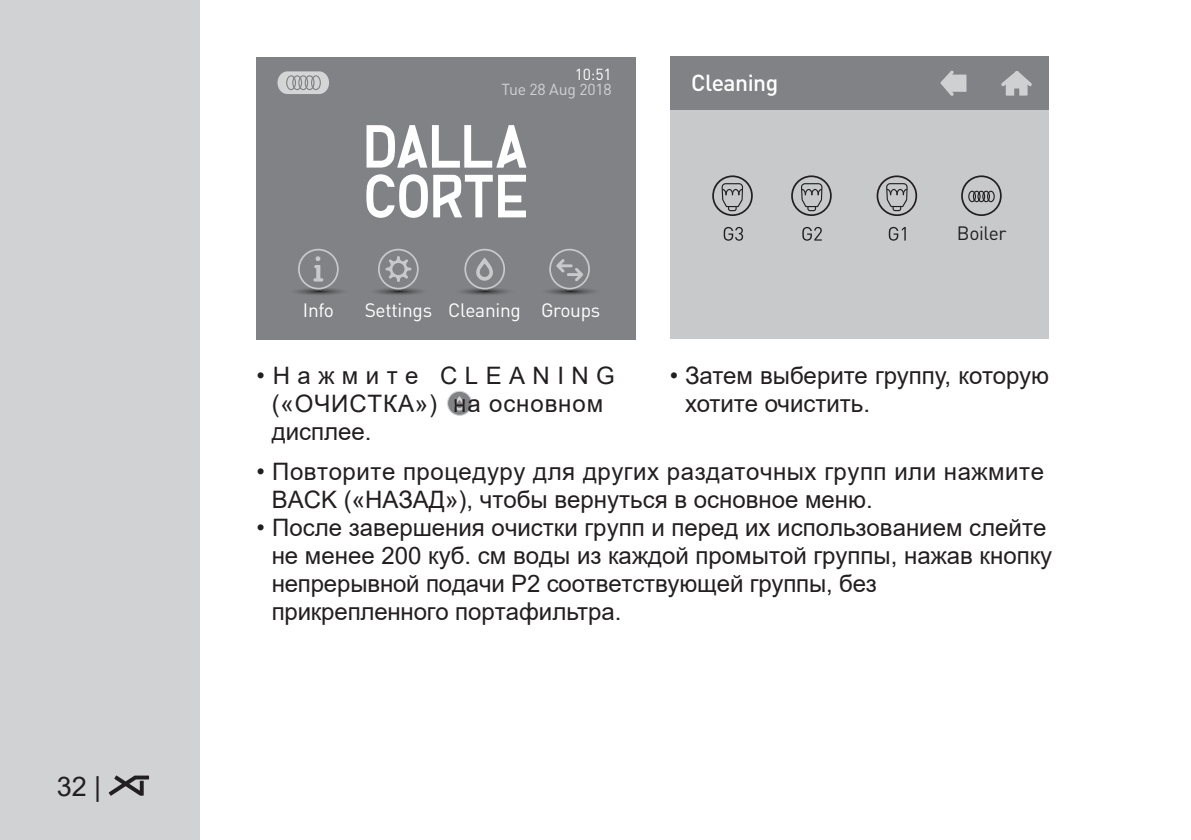
<style>
.page{position:relative;width:1191px;height:840px;background:#fff}
.page>*{position:absolute;margin:0;border:0;box-sizing:border-box;transform-origin:0 0}
.t1{font:27px "Arial";color:#231f20}
.testo{font:24px/28px "Arial";color:#231f20}
.testo-2{font:24px/28px "Arial";letter-spacing:.02em;color:#231f20}
.testo-3{font:24px/28px "Arial";letter-spacing:.035em;color:#231f20}
.t2{font:500 22.8px "DINOT";letter-spacing:-.02em;color:#fff}
.t3{font:19.2px "DINOT";letter-spacing:-.015em;color:#fff}
.t4{font:19px "DINOT";letter-spacing:-.02em;color:#231f20}
.t5{font:15.8px/15px "DINOT";letter-spacing:-.015em;color:#d1d2d4;text-align:right}
.s1{color:#fff}
</style>
<div class="page">
<div style="left:0;top:0;width:200px;height:839px;background:#d1d2d4"></div>
<svg style="left:109px;top:775px;width:40px;height:20px"></svg>
<svg style="left:447px;top:391px;width:25px;height:24px"></svg>
<div style="left:257px;top:57px;width:379px;height:282px;background:#808285"></div>
<svg style="left:366px;top:125px;width:160px;height:93px"></svg>
<svg style="left:462px;top:248px;width:46px;height:47px"></svg>
<svg style="left:376px;top:248px;width:46px;height:47px"></svg>
<svg style="left:296px;top:248px;width:46px;height:47px"></svg>
<svg style="left:548px;top:248px;width:46px;height:47px"></svg>
<div style="left:277px;top:71px;width:52px;height:23px;background:#d4d5d7;border-radius:11px"></div>
<svg style="left:286px;top:75px;width:35px;height:15px"></svg>
<div style="left:670px;top:108px;width:378px;height:231px;background:#c8c9cb"></div>
<svg style="left:961px;top:175px;width:41px;height:41px"></svg>
<svg style="left:723px;top:227px;width:20px;height:13px"></svg>
<svg style="left:712px;top:175px;width:41px;height:41px"></svg>
<svg style="left:802px;top:227px;width:20px;height:13px"></svg>
<svg style="left:791px;top:175px;width:41px;height:41px"></svg>
<svg style="left:888px;top:227px;width:17px;height:13px"></svg>
<svg style="left:876px;top:175px;width:41px;height:41px"></svg>
<div style="left:670px;top:57px;width:379px;height:52px;background:#808285"></div>
<svg style="left:1001px;top:71px;width:31px;height:25px"></svg>
<svg style="left:940px;top:70px;width:26px;height:26px"></svg>
<p class="t1" style="left:57px;top:767px;width:46px">32 |</p>
<p class="t5" style="left:501px;top:66px;width:112px"><span class="s1">10:51<br></span>Tue 28 Aug 2018</p>
<p class="t2" style="left:691px;top:65px;width:89px">Cleaning</p>
<p class="t3" style="left:303px;top:295px;width:33px">Info</p>
<p class="t3" style="left:365px;top:295px;width:237px">Settings Cleaning Groups</p>
<p class="t4" style="left:957px;top:219px;width:51px">Boiler</p>
<p class="testo" style="left:685px;top:361px;width:366px;text-indent:-15px">• Затем выберите группу, которую хотите очистить.</p>
<p class="testo-3" style="left:272px;top:361px;width:345px;text-indent:-15px">•Нажмите CLEANING («ОЧИСТКА») на основном дисплее.</p>
<p class="testo-2" style="left:272px;top:457px;width:774px;text-indent:-15px">• Повторите процедуру для других раздаточных групп или нажмите<br>BACK («НАЗАД»), чтобы вернуться в основное меню.</p>
<p class="testo" style="left:272px;top:513px;width:782px;text-indent:-15px">• После завершения очистки групп и перед их использованием слейте не менее 200 куб. см воды из каждой промытой группы, нажав кнопку непрерывной подачи P2 соответствующей группы, без прикрепленного портафильтра.</p>
</div>
